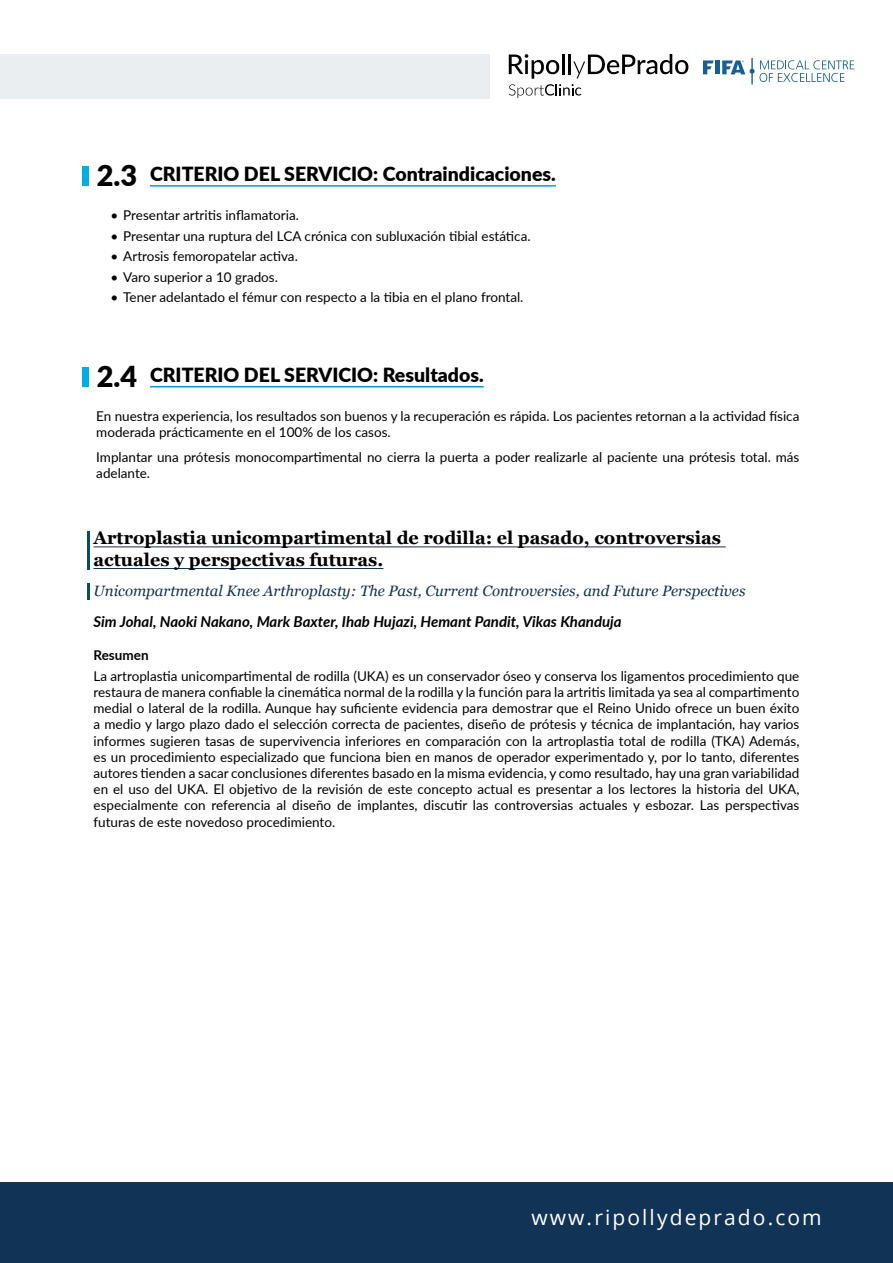
<style>
.page{position:relative;width:893px;height:1263px;background:#fff}
.page>*{position:absolute;margin:0;border:0;box-sizing:border-box;transform-origin:0 0}
.t1{font:900 28.8px "Lato";color:#000}
.t2{font:21px "Open Sans";letter-spacing:.1em;color:#fff}
.t3{font:900 19.5px "Lato";color:#000}
.t4{font:700 18px/21.6px "Georgia";color:#000}
.t5{font:italic 15px "Georgia";color:#113356}
.t6{font:italic 700 15px "Lato";color:#000}
.t7{font:13.5px/16.2px "Lato";color:#000}
.t8{font:700 13.5px "Lato";color:#000}
</style>
<div class="page">
<div style="left:0;top:1182px;width:893px;height:81px;background:#113356"></div>
<div style="left:0;top:54px;width:489px;height:44px;background:#eaeef1"></div>
<svg style="left:703px;top:60px;width:11px;height:14px"></svg>
<hr style="left:715px;top:60px;width:4px;height:14px;background:#155e96">
<svg style="left:722px;top:60px;width:132px;height:22px"></svg>
<svg style="left:509px;top:54px;width:179px;height:44px"></svg>
<div style="left:82px;top:166px;width:6px;height:20px;background:#00ade4"></div>
<hr style="left:150px;top:185px;width:406px;height:2px;background:#009fdf">
<div style="left:82px;top:367px;width:6px;height:19px;background:#00ade4"></div>
<hr style="left:150px;top:386px;width:334px;height:1px;background:#009fdf">
<hr style="left:87px;top:531px;width:2px;height:38px;background:#054d70">
<hr style="left:94px;top:546px;width:632px;height:1px;background:#113356">
<hr style="left:94px;top:568px;width:289px;height:1px;background:#113356">
<svg style="left:87px;top:583px;width:2px;height:16px"></svg>
<h1 class="t1" style="left:97px;top:154px;width:42px">2.3</h1>
<h3 class="t3" style="left:150px;top:160px;width:407px">CRITERIO DEL SERVICIO: Contraindicaciones.</h3>
<p class="t7" style="left:111px;top:207px;width:190px">• Presentar artritis inflamatoria.</p>
<p class="t7" style="left:111px;top:227px;width:422px">• Presentar una ruptura del LCA crónica con subluxación tibial estática.</p>
<p class="t7" style="left:111px;top:248px;width:189px">• Artrosis femoropatelar activa.</p>
<p class="t7" style="left:111px;top:268px;width:169px">• Varo superior a 10 grados.</p>
<p class="t7" style="left:111px;top:289px;width:414px">• Tener adelantado el fémur con respecto a la tibia en el plano frontal.</p>
<h1 class="t1" style="left:97px;top:355px;width:42px">2.4</h1>
<h3 class="t3" style="left:150px;top:360px;width:335px">CRITERIO DEL SERVICIO: Resultados.</h3>
<p class="t7" style="left:96px;top:408px;width:705px">En nuestra experiencia, los resultados son buenos y la recuperación es rápida. Los pacientes retornan a la actividad física moderada prácticamente en el 100% de los casos.</p>
<p class="t7" style="left:96px;top:449px;width:705px">Implantar una prótesis monocompartimental no cierra la puerta a poder realizarle al paciente una prótesis total. más adelante.</p>
<h3 class="t4" style="left:94px;top:527px;width:629px">Artroplastia unicompartimental de rodilla: el pasado, controversias actuales y perspectivas futuras.</h3>
<p class="t5" style="left:94px;top:582px;width:653px">Unicompartmental Knee Arthroplasty: The Past, Current Controversies, and Future Perspectives</p>
<p class="t6" style="left:94px;top:610px;width:530px">Sim Johal, Naoki Nakano, Mark Baxter, Ihab Hujazi, Hemant Pandit, Vikas Khanduja</p>
<p class="t8" style="left:94px;top:645px;width:57px">Resumen</p>
<p class="t7" style="left:94px;top:667px;width:707px;text-align:justify">La artroplastia unicompartimental de rodilla (UKA) es un conservador óseo y conserva los ligamentos procedimiento que restaura de manera confiable la cinemática normal de la rodilla y la función para la artritis limitada ya sea al compartimento medial o lateral de la rodilla. Aunque hay suficiente evidencia para demostrar que el Reino Unido ofrece un buen éxito a medio y largo plazo dado el selección correcta de pacientes, diseño de prótesis y técnica de implantación, hay varios informes sugieren tasas de supervivencia inferiores en comparación con la artroplastia total de rodilla (TKA) Además, es un procedimiento especializado que funciona bien en manos de operador experimentado y, por lo tanto, diferentes autores tienden a sacar conclusiones diferentes basado en la misma evidencia, y como resultado, hay una gran variabilidad en el uso del UKA. El objetivo de la revisión de este concepto actual es presentar a los lectores la historia del UKA, especialmente con referencia al diseño de implantes, discutir las controversias actuales y esbozar. Las perspectivas futuras de este novedoso procedimiento.</p>
<h2 class="t2" style="left:531px;top:1203px;width:292px">www.ripollydeprado.com</h2>
</div>
